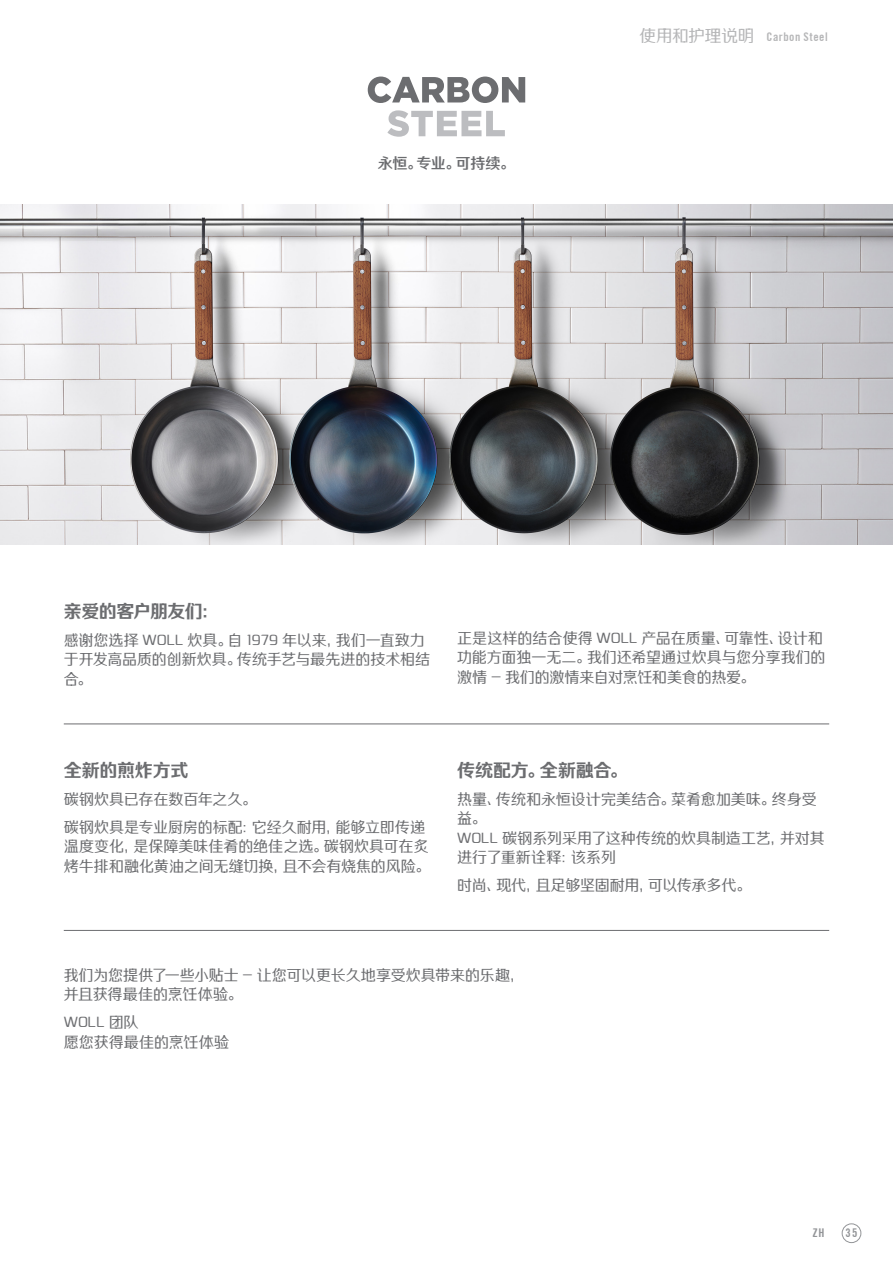
<style>
.page{position:relative;width:893px;height:1263px;background:#fff}
.page>*{position:absolute;margin:0;border:0;box-sizing:border-box;transform-origin:0 0}
.Zwischenueberschrift_ZH{font:300 18px "TT Zhi Hei CHS Variable";letter-spacing:-.015em;color:#6c6d70}
.Zwischenueberschrift_ZH-2{font:300 18px "TT Zhi Hei CHS Variable";letter-spacing:-.035em;color:#6c6d70}
.Fliesstext_ohne_Trennungen_ZH{font:300 15px/19.5px "TT Zhi Hei CHS Variable";letter-spacing:-.005em;color:#6c6d70}
.Fließtext_ENG{font:300 15px "TT Zhi Hei CHS Variable";letter-spacing:-.02em;color:#6c6d70}
.t1{font:700 condensed 12px "Trade Gothic No.20";letter-spacing:.04em;color:#6c6d70}
.t2{font:700 condensed 12px "Trade Gothic No.20";color:#939598}
.s1{font-family:"TT Zhi Hei CHS Variable";font-weight:300;font-stretch:normal;font-size:16.5px}
</style>
<div class="page">
<div style="left:842px;top:1224px;width:19px;height:19px;border:1px solid #939598;border-radius:50%"></div>
<hr style="left:64px;top:724px;width:765px;height:1px;background:#6c6d70">
<hr style="left:64px;top:930px;width:765px;height:1px;background:#6c6d70">
<img style="left:0;top:204px;width:893px;height:340px">
<svg style="left:368px;top:77px;width:157px;height:26px"></svg>
<svg style="left:387px;top:110px;width:118px;height:27px"></svg>
<p class="Fließtext_ENG" style="left:378px;top:153px;width:139px">永恒。专业。可持续。</p>
<p class="t1" style="left:639px;top:29px;width:190px"><span class="s1">使用和护理说明</span> Carbon Steel</p>
<p class="Zwischenueberschrift_ZH-2" style="left:64px;top:600px;width:158px">亲爱的客户朋友们：</p>
<p class="Fliesstext_ohne_Trennungen_ZH" style="left:64px;top:630px;width:368px">感谢您选择 WOLL 炊具。自 1979 年以来，我们一直致力于开发高品质的创新炊具。传统手艺与最先进的技术相结合。</p>
<p class="Fliesstext_ohne_Trennungen_ZH" style="left:457px;top:628px;width:370px">正是这样的结合使得 WOLL 产品在质量、可靠性、设计和功能方面独一无二。我们还希望通过炊具与您分享我们的激情 - 我们的激情来自对烹饪和美食的热爱。</p>
<p class="Zwischenueberschrift_ZH" style="left:64px;top:758px;width:126px">全新的煎炸方式</p>
<p class="Fliesstext_ohne_Trennungen_ZH" style="left:64px;top:789px;width:195px">碳钢炊具已存在数百年之久。</p>
<p class="Fliesstext_ohne_Trennungen_ZH" style="left:64px;top:817px;width:368px">碳钢炊具是专业厨房的标配：它经久耐用，能够立即传递温度变化，是保障美味佳肴的绝佳之选。碳钢炊具可在炙烤牛排和融化黄油之间无缝切换，且不会有烧焦的风险。</p>
<p class="Zwischenueberschrift_ZH" style="left:457px;top:758px;width:172px">传统配方。全新融合。</p>
<p class="Fliesstext_ohne_Trennungen_ZH" style="left:457px;top:789px;width:369px">热量、传统和永恒设计完美结合。菜肴愈加美味。终身受益。<br>WOLL 碳钢系列采用了这种传统的炊具制造工艺，并对其进行了重新诠释：该系列</p>
<p class="Fliesstext_ohne_Trennungen_ZH" style="left:457px;top:875px;width:296px">时尚、现代，且足够坚固耐用，可以传承多代。</p>
<p class="Fliesstext_ohne_Trennungen_ZH" style="left:64px;top:965px;width:462px">我们为您提供了一些小贴士 - 让您可以更长久地享受炊具带来的乐趣，并且获得最佳的烹饪体验。</p>
<p class="Fliesstext_ohne_Trennungen_ZH" style="left:64px;top:1012px;width:167px">WOLL 团队<br>愿您获得最佳的烹饪体验</p>
<p class="t2" style="left:812px;top:1225px;width:14px">ZH</p>
<p class="t2" style="left:846px;top:1225px;width:13px">35</p>
</div>
